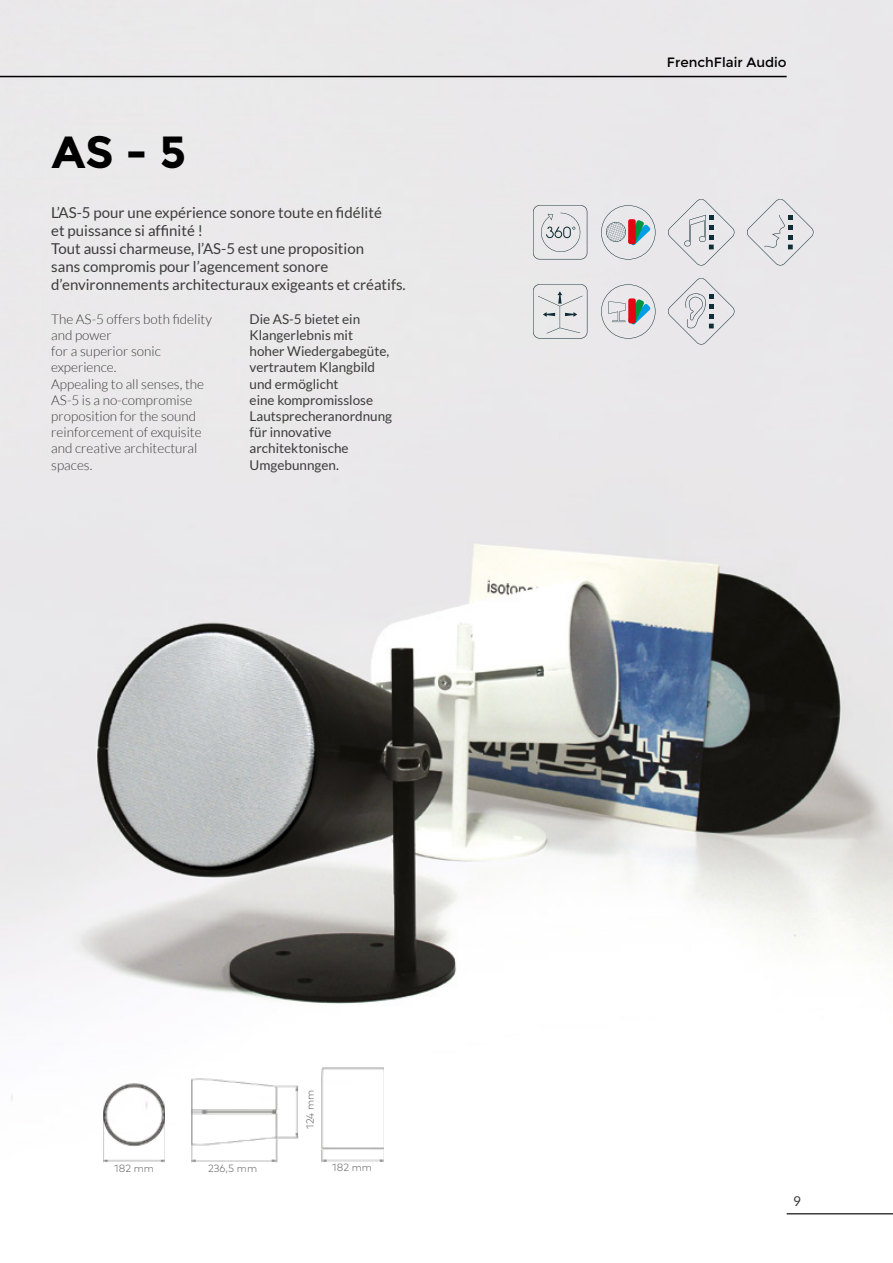
<style>
.page{position:relative;width:893px;height:1263px;background:#fff}
.page>*{position:absolute;margin:0;border:0;box-sizing:border-box;transform-origin:0 0}
.t1{font:700 45px "Montserrat";color:#000}
.t2{font:15px/18px "Lato";color:#3c3c3b}
.t3{font:300 13.5px/16.2px "Lato";color:#3c3c3b}
.t4{font:13.5px/16.2px "Lato";color:#3c3c3b}
.t5{font:13.5px "Montserrat";color:#000}
.t6{font:300 10.5px "Mark Pro";color:#706f6f}
</style>
<div class="page">
<img style="left:0;top:0;width:893px;height:1215px">
<img style="left:191px;top:1075px;width:107px;height:89px">
<img style="left:104px;top:1080px;width:61px;height:85px">
<img style="left:322px;top:1065px;width:62px;height:99px">
<svg style="left:601px;top:284px;width:54px;height:55px;background:#d0cdd0"></svg>
<svg style="left:601px;top:205px;width:54px;height:54px;background:#cdcbcd"></svg>
<svg style="left:668px;top:199px;width:66px;height:66px;background:#dbdcdf"></svg>
<svg style="left:533px;top:284px;width:54px;height:55px;background:#d9dadc"></svg>
<svg style="left:533px;top:205px;width:54px;height:54px;background:#d9dadd"></svg>
<svg style="left:747px;top:199px;width:66px;height:66px;background:#dddee1"></svg>
<svg style="left:668px;top:278px;width:66px;height:67px;background:#dbdcdf"></svg>
<hr style="left:0;top:76px;width:787px;height:1px;background:#000">
<hr style="left:787px;top:1213px;width:106px;height:1px;background:#3c3c3b">
<h1 class="t1" style="left:52px;top:125px;width:136px">AS - 5</h1>
<p class="t2" style="left:51px;top:203px;width:356px">L’AS-5 pour une expérience sonore toute en fidélité<br>et puissance si affinité !<br>Tout aussi charmeuse, l’AS-5 est une proposition<br>sans compromis pour l’agencement sonore d’environnements architecturaux exigeants et créatifs.</p>
<p class="t3" style="left:51px;top:311px;width:162px">The AS-5 offers both fidelity and power<br>for a superior sonic experience.<br>Appealing to all senses, the<br>AS-5 is a no-compromise proposition for the sound reinforcement of exquisite and creative architectural spaces.</p>
<p class="t4" style="left:250px;top:311px;width:144px">Die AS-5 bietet ein<br>Klangerlebnis mit<br>hoher Wiedergabegüte, vertrautem Klangbild und ermöglicht<br>eine kompromisslose<br>Lautsprecheranordnung für innovative architektonische<br>Umgebunngen.</p>
<p class="t6" style="left:302px;top:1129px;width:41px;rotate:-90deg">124 mm</p>
<p class="t6" style="left:114px;top:1160px;width:41px">182 mm</p>
<p class="t6" style="left:208px;top:1160px;width:51px">236,5 mm</p>
<p class="t6" style="left:332px;top:1160px;width:41px">182 mm</p>
<p class="t5" style="left:667px;top:54px;width:121px">FrenchFlair Audio</p>
<p class="t4" style="left:793px;top:1193px;width:9px">9</p>
</div>
